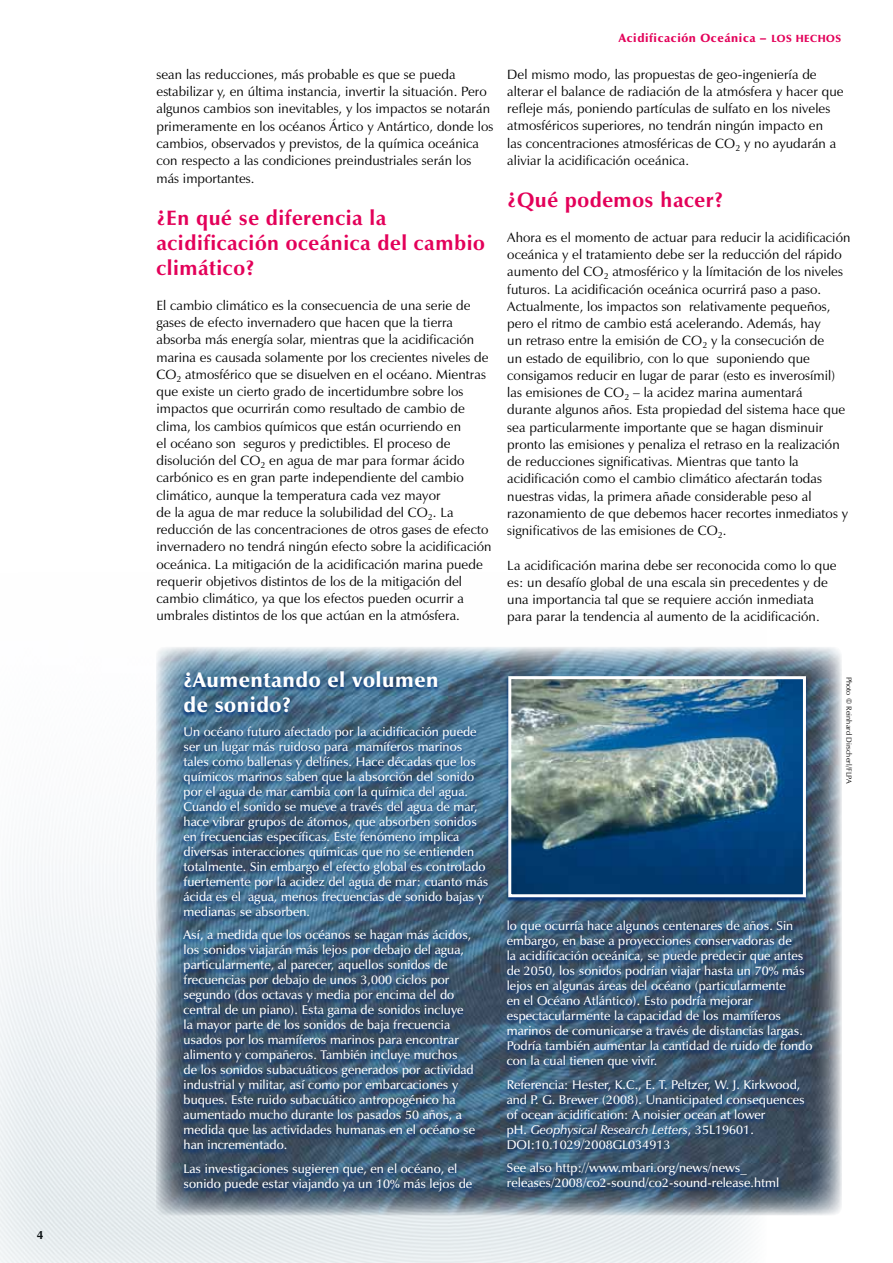
<style>
.page{position:relative;width:893px;height:1263px;background:#fff}
.page>*{position:absolute;margin:0;border:0;box-sizing:border-box;transform-origin:0 0}
.t1{font:700 21px/25.2px "Zapf Humanist 601 BT";letter-spacing:.025em;color:#e30059}
.t2{font:900 21px/25.2px "Zapf Humanist 601 BT";letter-spacing:.025em;color:#fff}
.t3{font:13.5px/17.2px "Zapf Humanist 601 BT";letter-spacing:.005em;color:#000}
.t4{font:600 12.75px/15px "Zapf Humanist 601 BT";letter-spacing:.005em;color:#fff}
.t5{font:900 12px "Zapf Humanist 601 BT";letter-spacing:.05em;color:#e30059}
.t6{font:700 12px "Zapf Humanist 601 BT";color:#000}
.t7{font:7.5px "Zapf Humanist 601 BT";letter-spacing:.005em;color:#000}
.s1{font-size:10.5px}
.s2{font-style:italic}
</style>
<div class="page">
<img style="left:0;top:847px;width:761px;height:416px">
<img style="left:156px;top:647px;width:686px;height:568px">
<div style="left:181px;top:672px;width:310px;height:524px;background:#002f79;opacity:.95"></div>
<div style="left:504px;top:920px;width:311px;height:274px;background:#002f79;opacity:.95"></div>
<div style="left:505px;top:676px;width:304px;height:227px;background:#002f79;opacity:.95"></div>
<img style="left:512px;top:680px;width:290px;height:213px">
<div style="left:508px;top:676px;width:298px;height:221px;border:3px solid #fff"></div>
<p class="t6" style="left:37px;top:1228px;width:8px">4</p>
<p class="t3" style="left:156px;top:66px;width:338px">sean las reducciones, más probable es que se pueda estabilizar y, en última instancia, invertir la situación. Pero algunos cambios son inevitables, y los impactos se notarán primeramente en los océanos Ártico y Antártico, donde los cambios, observados y previstos, de la química oceánica con respecto a las condiciones preindustriales serán los más importantes.</p>
<h1 class="t1" style="left:156px;top:205px;width:330px">¿En qué se diferencia la acidificación oceánica del cambio climático?</h1>
<p class="t3" style="left:156px;top:297px;width:337px">El cambio climático es la consecuencia de una serie de gases de efecto invernadero que hacen que la tierra absorba más energía solar, mientras que la acidificación marina es causada solamente por los crecientes niveles de CO<sub>2</sub> atmosférico que se disuelven en el océano. Mientras que existe un cierto grado de incertidumbre sobre los impactos que ocurrirán como resultado de cambio de clima, los cambios químicos que están ocurriendo en<br>el océano son seguros y predictibles. El proceso de disolución del CO<sub>2</sub> en agua de mar para formar ácido carbónico es en gran parte independiente del cambio climático, aunque la temperatura cada vez mayor<br>de la agua de mar reduce la solubilidad del CO<sub>2</sub>. La reducción de las concentraciones de otros gases de efecto invernadero no tendrá ningún efecto sobre la acidificación oceánica. La mitigación de la acidificación marina puede requerir objetivos distintos de los de la mitigación del cambio climático, ya que los efectos pueden ocurrir a umbrales distintos de los que actúan en la atmósfera.</p>
<p class="t5" style="left:619px;top:30px;width:224px">Acidificación Oceánica – <span class="s1">LOS HECHOS</span></p>
<p class="t3" style="left:507px;top:65px;width:338px">Del mismo modo, las propuestas de geo-ingeniería de alterar el balance de radiación de la atmósfera y hacer que refleje más, poniendo partículas de sulfato en los niveles atmosféricos superiores, no tendrán ningún impacto en<br>las concentraciones atmosféricas de CO<sub>2</sub> y no ayudarán a aliviar la acidificación oceánica.</p>
<h1 class="t1" style="left:507px;top:187px;width:218px">¿Qué podemos hacer?</h1>
<p class="t3" style="left:507px;top:228px;width:345px">Ahora es el momento de actuar para reducir la acidificación oceánica y el tratamiento debe ser la reducción del rápido aumento del CO<sub>2</sub> atmosférico y la límitación de los niveles futuros. La acidificación oceánica ocurrirá paso a paso.<br>Actualmente, los impactos son relativamente pequeños, pero el ritmo de cambio está acelerando. Además, hay<br>un retraso entre la emisión de CO<sub>2</sub> y la consecución de<br>un estado de equilibrio, con lo que suponiendo que consigamos reducir en lugar de parar (esto es inverosímil) las emisiones de CO<sub>2</sub> – la acidez marina aumentará<br>durante algunos años. Esta propiedad del sistema hace que sea particularmente importante que se hagan disminuir pronto las emisiones y penaliza el retraso en la realización de reducciones significativas. Mientras que tanto la acidificación como el cambio climático afectarán todas nuestras vidas, la primera añade considerable peso al razonamiento de que debemos hacer recortes inmediatos y significativos de las emisiones de CO<sub>2</sub>.</p>
<p class="t3" style="left:507px;top:556px;width:331px">La acidificación marina debe ser reconocida como lo que es: un desafío global de una escala sin precedentes y de una importancia tal que se requiere acción inmediata para parar la tendencia al aumento de la acidificación.</p>
<h1 class="t2" style="left:184px;top:667px;width:257px">¿Aumentando el volumen de sonido?</h1>
<p class="t4" style="left:184px;top:724px;width:306px">Un océano futuro afectado por la acidificación puede ser un lugar más ruidoso para mamíferos marinos tales como ballenas y delfínes. Hace décadas que los químicos marinos saben que la absorción del sonido por el agua de mar cambia con la química del agua.<br>Cuando el sonido se mueve a través del agua de mar, hace vibrar grupos de átomos, que absorben sonidos en frecuencias específicas. Este fenómeno implica diversas interacciones químicas que no se entienden totalmente. Sin embargo el efecto global es controlado fuertemente por la acidez del agua de mar: cuanto más ácida es el agua, menos frecuencias de sonido bajas y medianas se absorben.</p>
<p class="t4" style="left:184px;top:927px;width:293px">Así, a medida que los océanos se hagan más ácidos, los sonidos viajarán más lejos por debajo del agua, particularmente, al parecer, aquellos sonidos de frecuencias por debajo de unos 3,000 ciclos por segundo (dos octavas y media por encima del do central de un piano). Esta gama de sonidos incluye la mayor parte de los sonidos de baja frecuencia usados por los mamíferos marinos para encontrar alimento y compañeros. También incluye muchos<br>de los sonidos subacuáticos generados por actividad industrial y militar, así como por embarcaciones y buques. Este ruido subacuático antropogénico ha aumentado mucho durante los pasados 50 años, a medida que las actividades humanas en el océano se han incrementado.</p>
<p class="t4" style="left:184px;top:1161px;width:290px">Las investigaciones sugieren que, en el océano, el sonido puede estar viajando ya un 10% más lejos de</p>
<p class="t4" style="left:507px;top:918px;width:307px">lo que ocurría hace algunos centenares de años. Sin embargo, en base a proyecciones conservadoras de<br>la acidificación oceánica, se puede predecir que antes de 2050, los sonidos podrían viajar hasta un 70% más lejos en algunas áreas del océano (particularmente<br>en el Océano Atlántico). Esto podría mejorar espectacularmente la capacidad de los mamíferos marinos de comunicarse a través de distancias largas.<br>Podría también aumentar la cantidad de ruido de fondo con la cual tienen que vivir.</p>
<p class="t4" style="left:507px;top:1077px;width:299px">Referencia: Hester, K.C., E. T. Peltzer, W. J. Kirkwood, and P. G. Brewer (2008). Unanticipated consequences of ocean acidification: A noisier ocean at lower<br>pH. <span class="s2">Geophysical Research Letters</span>, 35L19601.<br>DOI:10.1029/2008GL034913</p>
<p class="t4" style="left:507px;top:1160px;width:274px">See also http://www.mbari.org/news/news_ releases/2008/co2-sound/co2-sound-release.html</p>
<p class="t7" style="left:854px;top:677px;width:108px;rotate:90deg">Photo © Reinhard Dirscherl/FLPA</p>
</div>
